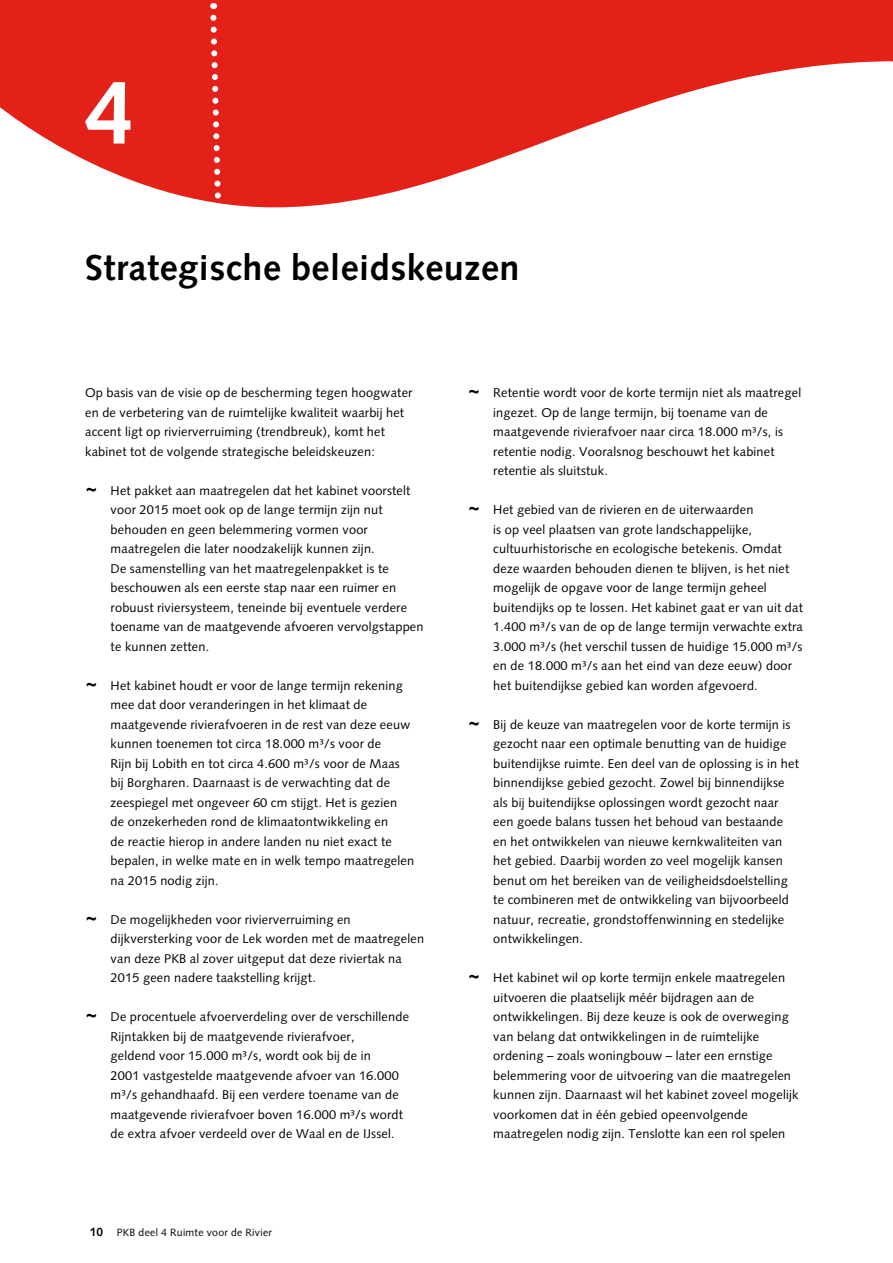
<style>
.page{position:relative;width:893px;height:1263px;background:#fff}
.page>*{position:absolute;margin:0;border:0;box-sizing:border-box;transform-origin:0 0}
.t1{font:700 90px "Syntax";color:#fff}
.t2{font:700 36px "Syntax";letter-spacing:.015em;color:#000}
.t3{font:12.75px/19.5px "Syntax";letter-spacing:.015em;color:#000}
.t4{font:10.5px "Syntax";letter-spacing:.025em;color:#000}
.s1{font-weight:900;font-size:21px}
.s2{font-weight:700;font-size:12px}
</style>
<div class="page">
<svg style="left:0;top:0;width:893px;height:207px;fill:#e32118"></svg>
<svg style="left:207px;top:3px;width:18px;height:204px"></svg>
<h1 class="t1" style="left:85px;top:61px;width:52px">4</h1>
<h2 class="t2" style="left:85px;top:247px;width:436px">Strategische beleidskeuzen</h2>
<p class="t3" style="left:85px;top:383px;width:329px">Op basis van de visie op de bescherming tegen hoogwater en de verbetering van de ruimtelijke kwaliteit waarbij het accent ligt op rivierverruiming (trendbreuk), komt het kabinet tot de volgende strategische beleidskeuzen:</p>
<p class="t3" style="left:111px;top:480px;width:314px;text-indent:-26px"><span class="s1">~</span> Het pakket aan maatregelen dat het kabinet voorstelt voor 2015 moet ook op de lange termijn zijn nut behouden en geen belemmering vormen voor maatregelen die later noodzakelijk kunnen zijn.<br>De samenstelling van het maatregelenpakket is te beschouwen als een eerste stap naar een ruimer en robuust riviersysteem, teneinde bij eventuele verdere toename van de maatgevende afvoeren vervolgstappen te kunnen zetten.</p>
<p class="t3" style="left:111px;top:675px;width:305px;text-indent:-26px"><span class="s1">~</span> Het kabinet houdt er voor de lange termijn rekening mee dat door veranderingen in het klimaat de maatgevende rivierafvoeren in de rest van deze eeuw kunnen toenemen tot circa 18.000 m³/s voor de<br>Rijn bij Lobith en tot circa 4.600 m³/s voor de Maas bij Borgharen. Daarnaast is de verwachting dat de zeespiegel met ongeveer 60 cm stijgt. Het is gezien<br>de onzekerheden rond de klimaatontwikkeling en<br>de reactie hierop in andere landen nu niet exact te bepalen, in welke mate en in welk tempo maatregelen na 2015 nodig zijn.</p>
<p class="t3" style="left:111px;top:909px;width:315px;text-indent:-26px"><span class="s1">~</span> De mogelijkheden voor rivierverruiming en dijkversterking voor de Lek worden met de maatregelen van deze PKB al zover uitgeput dat deze riviertak na 2015 geen nadere taakstelling krijgt.</p>
<p class="t3" style="left:111px;top:1007px;width:300px;text-indent:-26px"><span class="s1">~</span> De procentuele afvoerverdeling over de verschillende Rijntakken bij de maatgevende rivierafvoer,<br>geldend voor 15.000 m³/s, wordt ook bij de in<br>2001 vastgestelde maatgevende afvoer van 16.000 m³/s gehandhaafd. Bij een verdere toename van de maatgevende rivierafvoer boven 16.000 m³/s wordt de extra afvoer verdeeld over de Waal en de IJssel.</p>
<p class="t4" style="left:90px;top:1226px;width:184px"><span class="s2">10</span> PKB deel 4 Ruimte voor de Rivier</p>
<p class="t3" style="left:493px;top:383px;width:309px;text-indent:-26px"><span class="s1">~</span> Retentie wordt voor de korte termijn niet als maatregel ingezet. Op de lange termijn, bij toename van de maatgevende rivierafvoer naar circa 18.000 m³/s, is retentie nodig. Vooralsnog beschouwt het kabinet retentie als sluitstuk.</p>
<p class="t3" style="left:493px;top:500px;width:311px;text-indent:-26px"><span class="s1">~</span> Het gebied van de rivieren en de uiterwaarden<br>is op veel plaatsen van grote landschappelijke, cultuurhistorische en ecologische betekenis. Omdat deze waarden behouden dienen te blijven, is het niet mogelijk de opgave voor de lange termijn geheel buitendijks op te lossen. Het kabinet gaat er van uit dat 1.400 m³/s van de op de lange termijn verwachte extra 3.000 m³/s (het verschil tussen de huidige 15.000 m³/s en de 18.000 m³/s aan het eind van deze eeuw) door het buitendijkse gebied kan worden afgevoerd.</p>
<p class="t3" style="left:493px;top:714px;width:307px;text-indent:-26px"><span class="s1">~</span> Bij de keuze van maatregelen voor de korte termijn is gezocht naar een optimale benutting van de huidige buitendijkse ruimte. Een deel van de oplossing is in het binnendijkse gebied gezocht. Zowel bij binnendijkse als bij buitendijkse oplossingen wordt gezocht naar een goede balans tussen het behoud van bestaande en het ontwikkelen van nieuwe kernkwaliteiten van het gebied. Daarbij worden zo veel mogelijk kansen benut om het bereiken van de veiligheidsdoelstelling te combineren met de ontwikkeling van bijvoorbeeld natuur, recreatie, grondstoffenwinning en stedelijke ontwikkelingen.</p>
<p class="t3" style="left:493px;top:968px;width:307px;text-indent:-26px"><span class="s1">~</span> Het kabinet wil op korte termijn enkele maatregelen uitvoeren die plaatselijk méér bijdragen aan de ontwikkelingen. Bij deze keuze is ook de overweging van belang dat ontwikkelingen in de ruimtelijke ordening – zoals woningbouw – later een ernstige belemmering voor de uitvoering van die maatregelen kunnen zijn. Daarnaast wil het kabinet zoveel mogelijk voorkomen dat in één gebied opeenvolgende maatregelen nodig zijn. Tenslotte kan een rol spelen</p>
</div>
